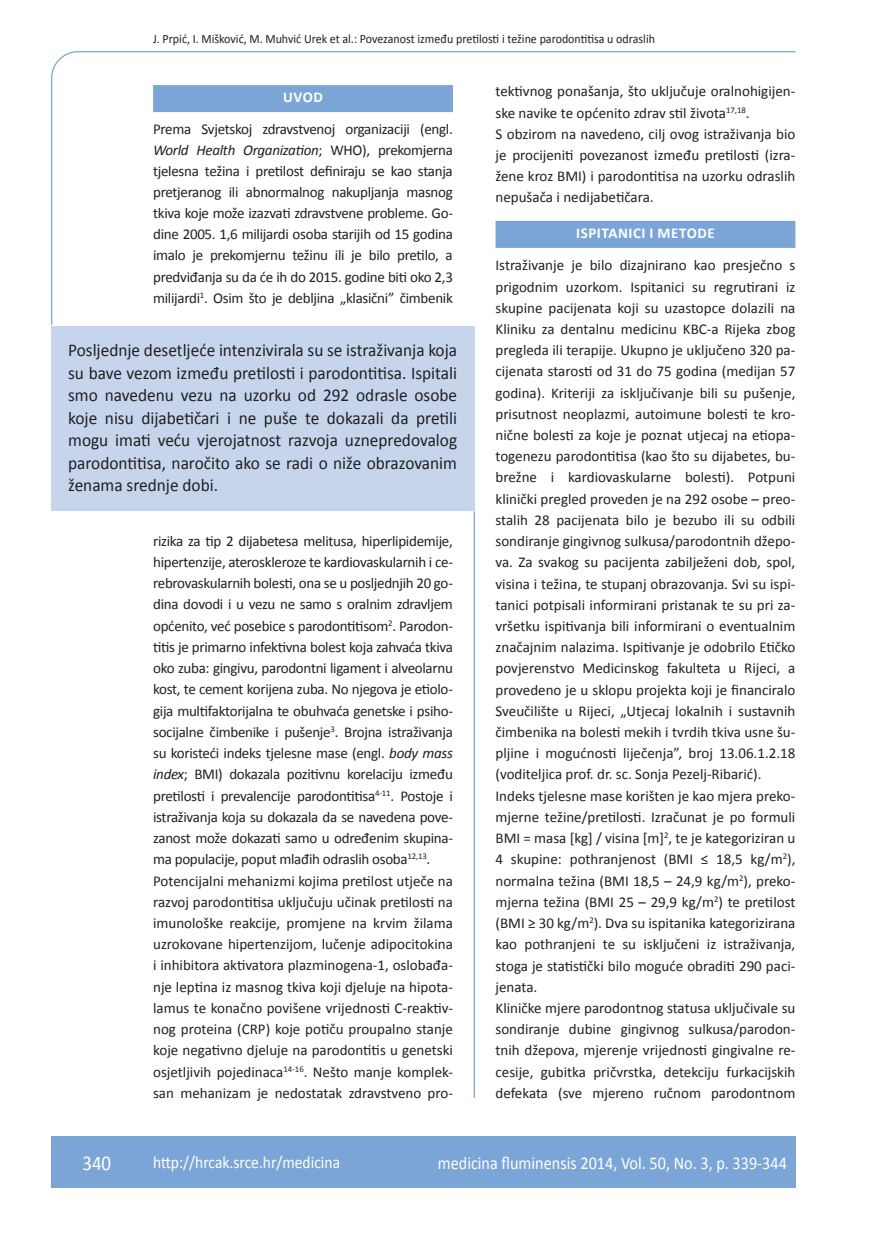
<style>
.page{position:relative;width:872px;height:1234px;background:#fff}
.page>*{position:absolute;margin:0;border:0;box-sizing:border-box;transform-origin:0 0}
.t1{font:21px "Calibri";color:#fff;scale:.9 1}
.t2{font:18px/22.5px "Calibri";color:#231f20;text-align:justify;scale:.96 1}
.t3{font:18px "Calibri";color:#fff;scale:.9 1}
.t4{font:17.25px "Calibri";color:#fff;scale:.9 1}
.t5{font:15px/21.1px "Calibri";color:#231f20}
.t6{font:15px/21.1px "Calibri";letter-spacing:-.02em;color:#231f20}
.t7{font:700 15px "Calibri";letter-spacing:.04em;color:#fff}
.t8{font:12.75px "Calibri";color:#231f20;scale:.94 1}
.s1{font-style:italic}
</style>
<div class="page">
<svg style="left:51px;top:51px;width:745px;height:274px"></svg>
<hr style="left:473px;top:511px;width:2px;height:586px;background:#7ca5d7">
<div style="left:51px;top:1135px;width:744px;height:51px;background:#7ca5d7"></div>
<div style="left:51px;top:325px;width:423px;height:185px;background:#c6d5ec"></div>
<div style="left:153px;top:85px;width:300px;height:27px;background:#7ca5d7"></div>
<div style="left:495px;top:221px;width:300px;height:27px;background:#7ca5d7"></div>
<p class="t8" style="left:153px;top:30px;width:535px">J. Prpić, I. Mišković, M. Muhvić Urek et al.: Povezanost između pretilosti i težine parodontitisa u odraslih</p>
<p class="t7" style="left:283px;top:88px;width:41px">UVOD</p>
<p class="t5" style="left:153px;top:118px;width:301px;text-align:justify">Prema Svjetskoj zdravstvenoj organizaciji (engl.<br><span class="s1">World Health Organization</span>; WHO), prekomjerna tjelesna težina i pretilost definiraju se kao stanja pretjeranog ili abnormalnog nakupljanja masnog tkiva koje može izazvati zdravstvene probleme. Go&shy;dine 2005. 1,6 milijardi osoba starijih od 15 godina imalo je prekomjernu težinu ili je bilo pretilo, a predviđanja su da će ih do 2015. godine biti oko 2,3 milijardi<sup>1</sup>. Osim što je debljina „klasični” čimbenik</p>
<p class="t2" style="left:68px;top:338px;width:406px">Posljednje desetljeće intenzivirala su se istraživanja koja su bave vezom između pretilosti i parodontitisa. Ispitali smo navedenu vezu na uzorku od 292 odrasle osobe koje nisu dijabetičari i ne puše te dokazali da pretili mogu imati veću vjerojatnost razvoja uznepredovalog parodontitisa, naročito ako se radi o niže obrazovanim ženama srednje dobi.</p>
<p class="t6" style="left:153px;top:529px;width:301px">rizika za tip 2 dijabetesa melitusa, hiperlipidemije, hipertenzije, ateroskleroze te kardiovaskularnih i ce&shy;rebrovaskularnih bolesti, ona se u posljednjih 20 go&shy;dina dovodi i u vezu ne samo s oralnim zdravljem općenito, već posebice s parodontitisom<sup>2</sup>. Parodon&shy;titis je primarno infektivna bolest koja zahvaća tkiva oko zuba: gingivu, parodontni ligament i alveolarnu kost, te cement korijena zuba. No njegova je etiolo&shy;gija multifaktorijalna te obuhvaća genetske i psiho&shy;socijalne čimbenike i pušenje<sup>3</sup>. Brojna istraživanja su koristeći indeks tjelesne mase (engl. <span class="s1">body mass index</span>; BMI) dokazala pozitivnu korelaciju između pretilosti i prevalencije parodontitisa<sup>4-11</sup>. Postoje i istraživanja koja su dokazala da se navedena pove&shy;zanost može dokazati samo u određenim skupina&shy;ma populacije, poput mlađih odraslih osoba<sup>12,13</sup>.<br>Potencijalni mehanizmi kojima pretilost utječe na razvoj parodontitisa uključuju učinak pretilosti na imunološke reakcije, promjene na krvim žilama uzrokovane hipertenzijom, lučenje adipocitokina i inhibitora aktivatora plazminogena-1, oslobađa&shy;nje leptina iz masnog tkiva koji djeluje na hipota&shy;lamus te konačno povišene vrijednosti C-reaktiv&shy;nog proteina (CRP) koje potiču proupalno stanje koje negativno djeluje na parodontitis u genetski osjetljivih pojedinaca<sup>14-16</sup>. Nešto manje komplek&shy;san mehanizam je nedostatak zdravstveno pro-</p>
<p class="t5" style="left:495px;top:80px;width:301px">tektivnog ponašanja, što uključuje oralnohigijen&shy;ske navike te općenito zdrav stil života<sup>17,18</sup>.<br>S obzirom na navedeno, cilj ovog istraživanja bio je procijeniti povezanost između pretilosti (izra&shy;žene kroz BMI) i parodontitisa na uzorku odraslih nepušača i nedijabetičara.</p>
<p class="t7" style="left:576px;top:224px;width:140px">ISPITANICI I METODE</p>
<p class="t5" style="left:495px;top:254px;width:301px">Istraživanje je bilo dizajnirano kao presječno s prigodnim uzorkom. Ispitanici su regrutirani iz skupine pacijenata koji su uzastopce dolazili na Kliniku za dentalnu medicinu KBC-a Rijeka zbog pregleda ili terapije. Ukupno je uključeno 320 pa&shy;cijenata starosti od 31 do 75 godina (medijan 57 godina). Kriteriji za isključivanje bili su pušenje, prisutnost neoplazmi, autoimune bolesti te kro&shy;nične bolesti za koje je poznat utjecaj na etiopa&shy;togenezu parodontitisa (kao što su dijabetes, bu&shy;brežne i kardiovaskularne bolesti). Potpuni klinički pregled proveden je na 292 osobe – preo&shy;stalih 28 pacijenata bilo je bezubo ili su odbili sondiranje gingivnog sulkusa/parodontnih džepo&shy;va. Za svakog su pacijenta zabilježeni dob, spol, visina i težina, te stupanj obrazovanja. Svi su ispi&shy;tanici potpisali informirani pristanak te su pri za&shy;vršetku ispitivanja bili informirani o eventualnim značajnim nalazima. Ispitivanje je odobrilo Etičko povjerenstvo Medicinskog fakulteta u Rijeci, a provedeno je u sklopu projekta koji je financiralo Sveučilište u Rijeci, „Utjecaj lokalnih i sustavnih čimbenika na bolesti mekih i tvrdih tkiva usne šu&shy;pljine i mogućnosti liječenja”, broj 13.06.1.2.18 (voditeljica prof. dr. sc. Sonja Pezelj-Ribarić).<br>Indeks tjelesne mase korišten je kao mjera preko&shy;mjerne težine/pretilosti. Izračunat je po formuli BMI = masa [kg] / visina [m]<sup>2</sup>, te je kategoriziran u 4 skupine: pothranjenost (BMI ≤ 18,5 kg/m<sup>2</sup>), normalna težina (BMI 18,5 – 24,9 kg/m<sup>2</sup>), preko&shy;mjerna težina (BMI 25 – 29,9 kg/m<sup>2</sup>) te pretilost (BMI ≥ 30 kg/m<sup>2</sup>). Dva su ispitanika kategorizirana kao pothranjeni te su isključeni iz istraživanja, stoga je statistički bilo moguće obraditi 290 paci&shy;jenata.<br>Kliničke mjere parodontnog statusa uključivale su sondiranje dubine gingivnog sulkusa/parodon&shy;tnih džepova, mjerenje vrijednosti gingivalne re&shy;cesije, gubitka pričvrstka, detekciju furkacijskih defekata (sve mjereno ručnom parodontnom</p>
<h1 class="t1" style="left:82px;top:1149px;width:33px">340</h1>
<p class="t4" style="left:153px;top:1150px;width:209px">http://hrcak.srce.hr/medicina</p>
<p class="t3" style="left:438px;top:1151px;width:389px">medicina fluminensis 2014, Vol. 50, No. 3, p. 339-344</p>
</div>
